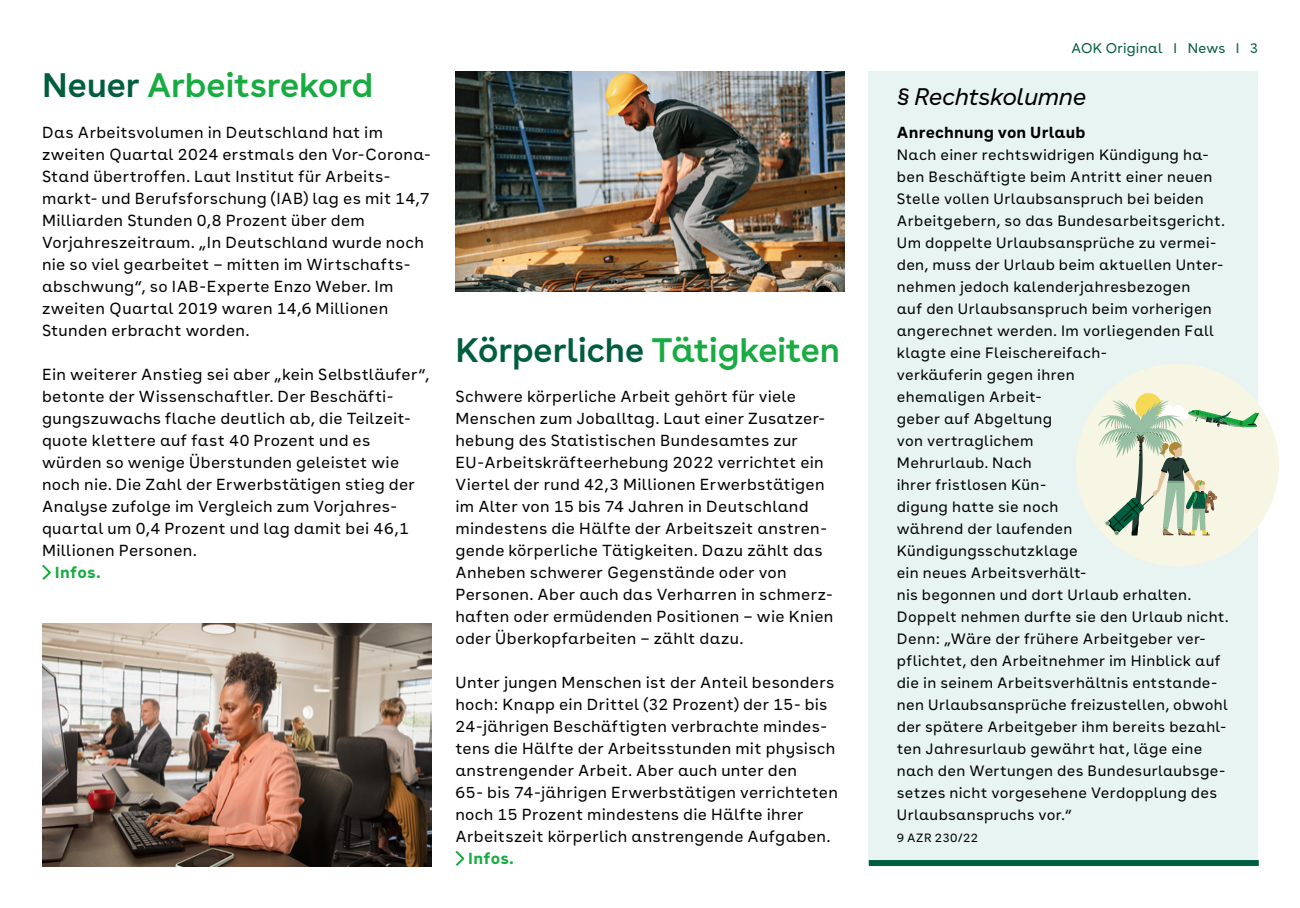
<style>
.page{position:relative;width:1300px;height:908px;background:#fff}
.page>*{position:absolute;margin:0;border:0;box-sizing:border-box;transform-origin:0 0}
.t1{font:600 34px "AOK Buenos Aires";letter-spacing:-.005em;color:#005e3f}
.t2{font:600 34px "AOK Buenos Aires";color:#18ab42}
.t3{font:italic 24px "AOK Buenos Aires";letter-spacing:-.01em;color:#000}
.t4{font:16px/22px "AOK Buenos Aires Text";letter-spacing:.02em;color:#000}
.t5{font:700 16px "AOK Buenos Aires Text";letter-spacing:.01em;color:#000}
.t6{font:700 16px "AOK Buenos Aires Text";letter-spacing:.02em;color:#18ab42}
.t7{font:15px/22px "AOK Buenos Aires Text";letter-spacing:.02em;color:#000}
.t8{font:14px "AOK Buenos Aires";letter-spacing:.015em;color:#005e3f}
.t9{font:12px "AOK Buenos Aires Text";letter-spacing:.04em;color:#000}
.s1{color:#005e3f}
.s2{color:#18ab42}
</style>
<div class="page">
<div style="left:869px;top:71px;width:389px;height:793px;background:#e8f4f2"></div>
<svg style="left:42px;top:564px;width:9px;height:16px"></svg>
<div style="left:869px;top:860px;width:390px;height:6px;background:#005e3f"></div>
<svg style="left:455px;top:850px;width:10px;height:16px"></svg>
<img style="left:42px;top:623px;width:389px;height:243px">
<img style="left:455px;top:71px;width:390px;height:221px">
<div style="left:1076px;top:364px;width:203px;height:202px;background:#f7f5e3;border-radius:50%"></div>
<svg style="left:1077px;top:393px;width:202px;height:159px"></svg>
<h1 class="t2" style="left:42px;top:56px;width:333px"><span class="s1">Neuer</span> Arbeitsrekord</h1>
<p class="t4" style="left:42px;top:120px;width:390px">Das Arbeitsvolumen in Deutschland hat im zweiten Quartal 2024 erstmals den Vor-Corona-Stand übertroffen. Laut Institut für Arbeits&shy;markt- und Berufsforschung (IAB) lag es mit 14,7<br>Milliarden Stunden 0,8 Prozent über dem Vorjahreszeitraum. „In Deutschland wurde noch nie so viel gearbeitet – mitten im Wirtschafts&shy;abschwung“, so IAB-Experte Enzo Weber. Im zweiten Quartal 2019 waren 14,6 Millionen Stunden erbracht worden.</p>
<p class="t4" style="left:42px;top:362px;width:389px">Ein weiterer Anstieg sei aber „kein Selbstläufer“, betonte der Wissenschaftler. Der Beschäfti&shy;gungszuwachs flache deutlich ab, die Teilzeit&shy;quote klettere auf fast 40 Prozent und es würden so wenige Überstunden geleistet wie noch nie. Die Zahl der Erwerbstätigen stieg der Analyse zufolge im Vergleich zum Vorjahres&shy;quartal um 0,4 Prozent und lag damit bei 46,1<br>Millionen Personen.</p>
<p class="t6" style="left:55px;top:559px;width:47px">Infos.</p>
<h1 class="t1" style="left:455px;top:321px;width:386px">Körperliche <span class="s2">Tätigkeiten</span></h1>
<p class="t4" style="left:455px;top:384px;width:380px">Schwere körperliche Arbeit gehört für viele Menschen zum Joballtag. Laut einer Zusatzer&shy;hebung des Statistischen Bundesamtes zur EU-Arbeitskräfteerhebung 2022 verrichtet ein Viertel der rund 42,3 Millionen Erwerbstätigen im Alter von 15 bis 74 Jahren in Deutschland mindestens die Hälfte der Arbeitszeit anstren&shy;gende körperliche Tätigkeiten. Dazu zählt das Anheben schwerer Gegenstände oder von Personen. Aber auch das Verharren in schmerz&shy;haften oder ermüdenden Positionen – wie Knien oder Überkopfarbeiten – zählt dazu.</p>
<p class="t4" style="left:455px;top:670px;width:384px">Unter jungen Menschen ist der Anteil besonders hoch: Knapp ein Drittel (32 Prozent) der 15- bis 24-jährigen Beschäftigten verbrachte mindes&shy;tens die Hälfte der Arbeitsstunden mit physisch anstrengender Arbeit. Aber auch unter den<br>65- bis 74-jährigen Erwerbstätigen verrichteten noch 15 Prozent mindestens die Hälfte ihrer Arbeitszeit körperlich anstrengende Aufgaben.</p>
<p class="t6" style="left:468px;top:845px;width:47px">Infos.</p>
<p class="t8" style="left:1071px;top:36px;width:188px">AOK Original I News I 3</p>
<h2 class="t3" style="left:897px;top:78px;width:191px">§ Rechtskolumne</h2>
<p class="t5" style="left:897px;top:119px;width:190px">Anrechnung von Urlaub</p>
<p class="t7" style="left:897px;top:142px;width:333px">Nach einer rechtswidrigen Kündigung ha&shy;ben Beschäftigte beim Antritt einer neuen Stelle vollen Urlaubsanspruch bei beiden Arbeitgebern, so das Bundesarbeitsgericht.<br>Um doppelte Urlaubsansprüche zu vermei&shy;den, muss der Urlaub beim aktuellen Unter&shy;nehmen jedoch kalenderjahresbezogen<br>auf den Urlaubsanspruch beim vorherigen angerechnet werden. Im vorliegenden Fall klagte eine Fleischereifach-<br>verkäuferin gegen ihren<br>ehemaligen Arbeit-<br>geber auf Abgeltung<br>von vertraglichem<br>Mehrurlaub. Nach<br>ihrer fristlosen Kün-<br>digung hatte sie noch<br>während der laufenden Kündigungsschutzklage<br>ein neues Arbeitsverhält-<br>nis begonnen und dort Urlaub erhalten.<br>Doppelt nehmen durfte sie den Urlaub nicht.<br>Denn: „Wäre der frühere Arbeitgeber ver&shy;pflichtet, den Arbeitnehmer im Hinblick auf die in seinem Arbeitsverhältnis entstande&shy;nen Urlaubsansprüche freizustellen, obwohl der spätere Arbeitgeber ihm bereits bezahl&shy;ten Jahresurlaub gewährt hat, läge eine nach den Wertungen des Bundesurlaubsge&shy;setzes nicht vorgesehene Verdopplung des Urlaubsanspruchs vor.“</p>
<p class="t9" style="left:897px;top:828px;width:83px">9 AZR 230/22</p>
</div>
